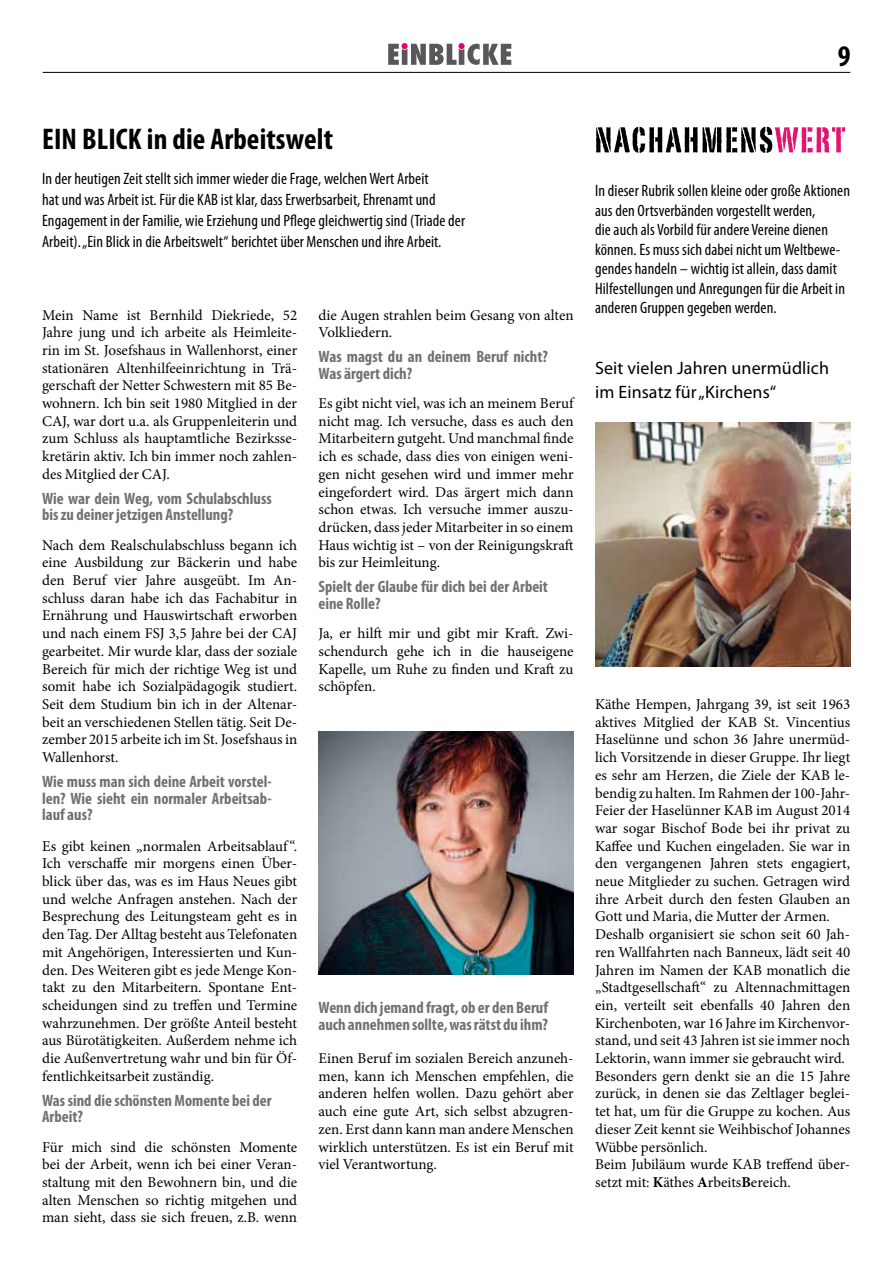
<style>
.page{position:relative;width:893px;height:1263px;background:#fff}
.page>*{position:absolute;margin:0;border:0;box-sizing:border-box;transform-origin:0 0}
.t1{font:700 condensed 30px "Myriad Pro";letter-spacing:.005em;color:#000}
.t2{font:18px/24px "Myriad Pro";letter-spacing:.005em;color:#000}
.t3{font:condensed 16.5px/19.5px "Myriad Pro";letter-spacing:.005em;color:#000}
.t4{font:700 condensed 16.5px/16.5px "Myriad Pro";color:#707172}
.t5{font:15px/17.7px "Minion Pro";color:#000;text-align:justify}
.s1{font-weight:700}
</style>
<div class="page">
<hr style="left:43px;top:72px;width:807px;height:1px;background:#000">
<svg style="left:388px;top:43px;width:123px;height:22px"></svg>
<div style="left:458px;top:43px;width:7px;height:6px;background:#e2007a;border-radius:50%"></div>
<svg style="left:596px;top:127px;width:249px;height:26px"></svg>
<img style="left:319px;top:732px;width:255px;height:242px">
<img style="left:595px;top:423px;width:256px;height:243px">
<h1 class="t1" style="left:838px;top:37px;width:14px">9</h1>
<h1 class="t1" style="left:42px;top:120px;width:292px">EIN BLICK in die Arbeitswelt</h1>
<p class="t3" style="left:42px;top:168px;width:424px;line-height:21px">In der heutigen Zeit stellt sich immer wieder die Frage, welchen Wert Arbeit<br>hat und was Arbeit ist. Für die KAB ist klar, dass Erwerbsarbeit, Ehrenamt und Engagement in der Familie, wie Erziehung und Pflege gleichwertig sind (Triade der Arbeit). „Ein Blick in die Arbeitswelt“ berichtet über Menschen und ihre Arbeit.</p>
<p class="t5" style="left:42px;top:306px;width:257px">Mein Name ist Bernhild Diekriede, 52<br>Jahre jung und ich arbeite als Heimleite&shy;rin im St. Josefshaus in Wallenhorst, einer stationären Altenhilfeeinrichtung in Trä&shy;gerschaft der Netter Schwestern mit 85 Be&shy;wohnern. Ich bin seit 1980 Mitglied in der CAJ, war dort u.a. als Gruppenleiterin und zum Schluss als hauptamtliche Bezirksse&shy;kretärin aktiv. Ich bin immer noch zahlen&shy;des Mitglied der CAJ.</p>
<p class="t4" style="left:42px;top:490px;width:231px">Wie war dein Weg, vom Schulabschluss bis zu deiner jetzigen Anstellung?</p>
<p class="t5" style="left:42px;top:536px;width:257px">Nach dem Realschulabschluss begann ich eine Ausbildung zur Bäckerin und habe den Beruf vier Jahre ausgeübt. Im An&shy;schluss daran habe ich das Fachabitur in Ernährung und Hauswirtschaft erworben und nach einem FSJ 3,5 Jahre bei der CAJ gearbeitet. Mir wurde klar, dass der soziale Bereich für mich der richtige Weg ist und somit habe ich Sozialpädagogik studiert.<br>Seit dem Studium bin ich in der Altenar&shy;beit an verschiedenen Stellen tätig. Seit De&shy;zember 2015 arbeite ich im St. Josefshaus in Wallenhorst.</p>
<p class="t4" style="left:42px;top:773px;width:231px;text-align:justify">Wie muss man sich deine Arbeit vorstel&shy;len? Wie sieht ein normaler Arbeitsab&shy;lauf aus?</p>
<p class="t5" style="left:42px;top:837px;width:257px">Es gibt keinen „normalen Arbeitsablauf “.<br>Ich verschaffe mir morgens einen Über&shy;blick über das, was es im Haus Neues gibt und welche Anfragen anstehen. Nach der Besprechung des Leitungsteam geht es in den Tag. Der Alltag besteht aus Telefonaten mit Angehörigen, Interessierten und Kun&shy;den. Des Weiteren gibt es jede Menge Kon&shy;takt zu den Mitarbeitern. Spontane Ent&shy;scheidungen sind zu treffen und Termine wahrzunehmen. Der größte Anteil besteht aus Bürotätigkeiten. Außerdem nehme ich die Außenvertretung wahr und bin für Öf&shy;fentlichkeitsarbeit zuständig.</p>
<p class="t4" style="left:42px;top:1092px;width:231px">Was sind die schönsten Momente bei der<br>Arbeit?</p>
<p class="t5" style="left:42px;top:1138px;width:257px">Für mich sind die schönsten Momente bei der Arbeit, wenn ich bei einer Veran&shy;staltung mit den Bewohnern bin, und die alten Menschen so richtig mitgehen und man sieht, dass sie sich freuen, z.B. wenn</p>
<p class="t5" style="left:318px;top:306px;width:257px">die Augen strahlen beim Gesang von alten<br>Volkliedern.</p>
<p class="t4" style="left:318px;top:348px;width:231px">Was magst du an deinem Beruf nicht?<br>Was ärgert dich?</p>
<p class="t5" style="left:318px;top:394px;width:257px">Es gibt nicht viel, was ich an meinem Beruf nicht mag. Ich versuche, dass es auch den Mitarbeitern gutgeht. Und manchmal finde ich es schade, dass dies von einigen weni&shy;gen nicht gesehen wird und immer mehr eingefordert wird. Das ärgert mich dann schon etwas. Ich versuche immer auszu&shy;drücken, dass jeder Mitarbeiter in so einem Haus wichtig ist – von der Reinigungskraft bis zur Heimleitung.</p>
<p class="t4" style="left:318px;top:578px;width:231px">Spielt der Glaube für dich bei der Arbeit eine Rolle?</p>
<p class="t5" style="left:318px;top:625px;width:257px">Ja, er hilft mir und gibt mir Kraft. Zwi&shy;schendurch gehe ich in die hauseigene Kapelle, um Ruhe zu finden und Kraft zu schöpfen.</p>
<p class="t4" style="left:318px;top:999px;width:231px">Wenn dich jemand fragt, ob er den Beruf auch annehmen sollte, was rätst du ihm?</p>
<p class="t5" style="left:318px;top:1049px;width:257px">Einen Beruf im sozialen Bereich anzuneh&shy;men, kann ich Menschen empfehlen, die anderen helfen wollen. Dazu gehört aber auch eine gute Art, sich selbst abzugren&shy;zen. Erst dann kann man andere Menschen wirklich unterstützen. Es ist ein Beruf mit viel Verantwortung.</p>
<p class="t3" style="left:595px;top:181px;width:256px">In dieser Rubrik sollen kleine oder große Aktionen aus den Ortsverbänden vorgestellt werden,<br>die auch als Vorbild für andere Vereine dienen können. Es muss sich dabei nicht um Weltbewe&shy;gendes handeln – wichtig ist allein, dass damit Hilfestellungen und Anregungen für die Arbeit in anderen Gruppen gegeben werden.</p>
<p class="t2" style="left:595px;top:356px;width:235px">Seit vielen Jahren unermüdlich im Einsatz für „Kirchens“</p>
<p class="t5" style="left:595px;top:695px;width:257px;text-align:left">Käthe Hempen, Jahrgang 39, ist seit 1963 aktives Mitglied der KAB St. Vincentius Haselünne und schon 36 Jahre unermüd&shy;lich Vorsitzende in dieser Gruppe. Ihr liegt es sehr am Herzen, die Ziele der KAB le&shy;bendig zu halten. Im Rahmen der 100-Jahr-Feier der Haselünner KAB im August 2014 war sogar Bischof Bode bei ihr privat zu Kaffee und Kuchen eingeladen. Sie war in den vergangenen Jahren stets engagiert, neue Mitglieder zu suchen. Getragen wird ihre Arbeit durch den festen Glauben an Gott und Maria, die Mutter der Armen.<br>Deshalb organisiert sie schon seit 60 Jah&shy;ren Wallfahrten nach Banneux, lädt seit 40<br>Jahren im Namen der KAB monatlich die „Stadtgesellschaft“ zu Altennachmittagen ein, verteilt seit ebenfalls 40 Jahren den Kirchenboten, war 16 Jahre im Kirchenvor&shy;stand, und seit 43 Jahren ist sie immer noch Lektorin, wann immer sie gebraucht wird.<br>Besonders gern denkt sie an die 15 Jahre zurück, in denen sie das Zeltlager beglei&shy;tet hat, um für die Gruppe zu kochen. Aus dieser Zeit kennt sie Weihbischof Johannes Wübbe persönlich.<br>Beim Jubiläum wurde KAB treffend über&shy;setzt mit: <span class="s1">K</span>äthes <span class="s1">A</span>rbeits<span class="s1">B</span>ereich.</p>
</div>
